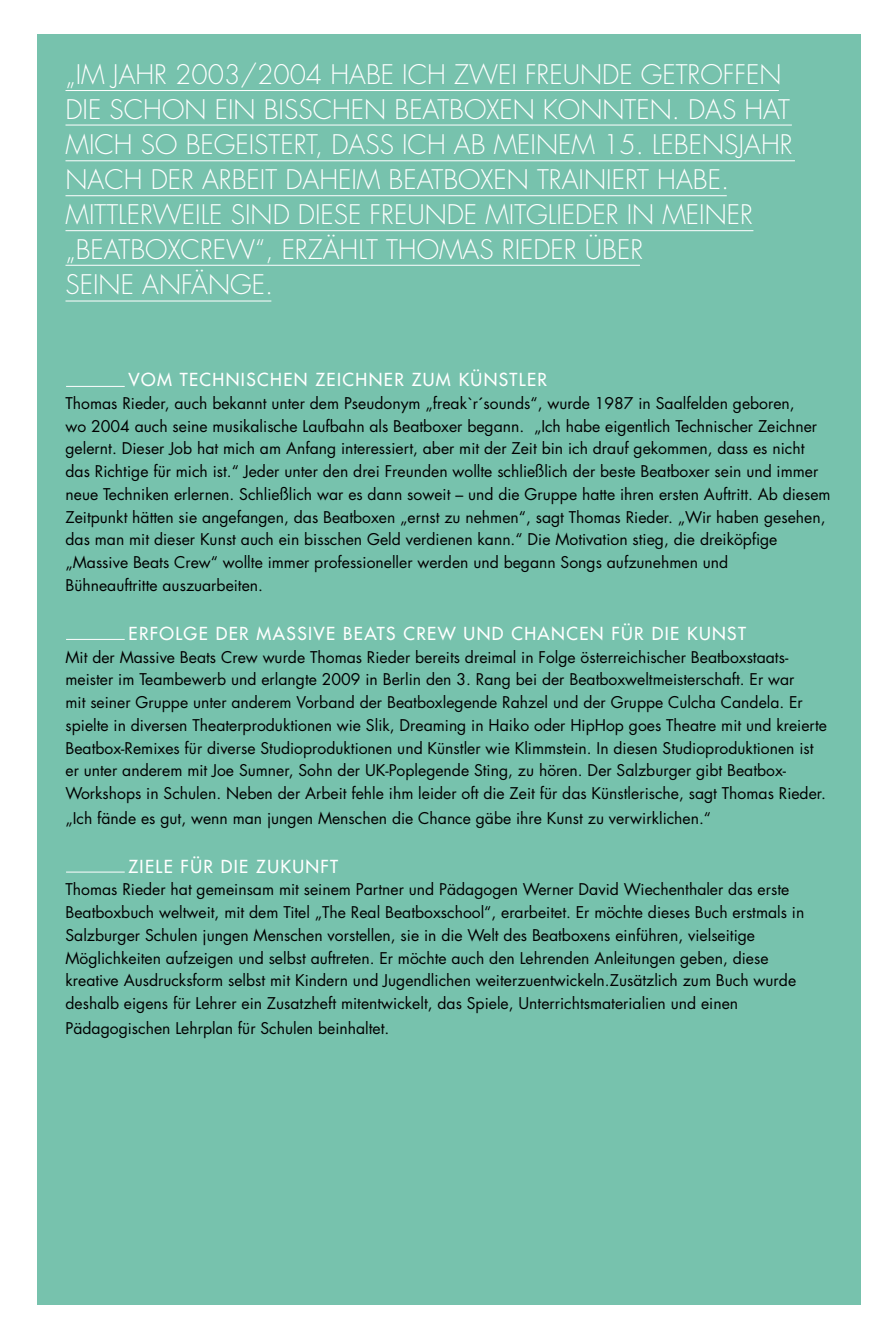
<style>
.page{position:relative;width:895px;height:1338px;background:#fff}
.page>*{position:absolute;margin:0;border:0;box-sizing:border-box;transform-origin:0 0}
.t1{font:300 26.25px/35px "Futura Std";color:#fff}
.t2{font:500 17.5px "Futura Std";letter-spacing:.08em;color:#fff}
.t3{font:15.75px/22.8px "Futura";color:#000}
</style>
<div class="page">
<div style="left:37px;top:35px;width:824px;height:1270px;background:#77c2ad"></div>
<hr style="left:66px;top:90px;width:713px;height:1px;background:#fff">
<hr style="left:66px;top:125px;width:726px;height:1px;background:#fff">
<hr style="left:66px;top:160px;width:729px;height:1px;background:#fff">
<hr style="left:66px;top:195px;width:661px;height:1px;background:#fff">
<hr style="left:66px;top:230px;width:687px;height:1px;background:#fff">
<hr style="left:66px;top:265px;width:574px;height:1px;background:#fff">
<hr style="left:66px;top:301px;width:205px;height:1px;background:#fff">
<hr style="left:66px;top:386px;width:59px;height:1px;background:#fff">
<hr style="left:66px;top:639px;width:59px;height:1px;background:#fff">
<hr style="left:66px;top:872px;width:59px;height:1px;background:#fff">
<p class="t1" style="left:66px;top:57px;width:729px">„IM JAHR 2003/2004 HABE ICH ZWEI FREUNDE GETROFFEN DIE SCHON EIN BISSCHEN BEATBOXEN KONNTEN. DAS HAT MICH SO BEGEISTERT, DASS ICH AB MEINEM 15. LEBENSJAHR NACH DER ARBEIT DAHEIM BEATBOXEN TRAINIERT HABE.<br>MITTLERWEILE SIND DIESE FREUNDE MITGLIEDER IN MEINER „BEATBOXCREW“, ERZÄHLT THOMAS RIEDER ÜBER<br>SEINE ANFÄNGE.</p>
<p class="t2" style="left:66px;top:369px;width:39px">V</p>
<p class="t2" style="left:141px;top:369px;width:408px">OM TECHNISCHEN ZEICHNER ZUM KÜNSTLER</p>
<p class="t3" style="left:66px;top:392px;width:767px">Thomas Rieder, auch bekannt unter dem Pseudonym „freak`r´sounds“, wurde 1987 in Saalfelden geboren,<br>wo 2004 auch seine musikalische Laufbahn als Beatboxer begann. „Ich habe eigentlich Technischer Zeichner gelernt. Dieser Job hat mich am Anfang interessiert, aber mit der Zeit bin ich drauf gekommen, dass es nicht das Richtige für mich ist.“ Jeder unter den drei Freunden wollte schließlich der beste Beatboxer sein und immer neue Techniken erlernen. Schließlich war es dann soweit – und die Gruppe hatte ihren ersten Auftritt. Ab diesem Zeitpunkt hätten sie angefangen, das Beatboxen „ernst zu nehmen“, sagt Thomas Rieder. „Wir haben gesehen, das man mit dieser Kunst auch ein bisschen Geld verdienen kann.“ Die Motivation stieg, die dreiköpfige „Massive Beats Crew“ wollte immer professioneller werden und begann Songs aufzunehmen und<br>Bühneauftritte auszuarbeiten.</p>
<p class="t2" style="left:66px;top:623px;width:37px">E</p>
<p class="t2" style="left:139px;top:623px;width:131px">RFOLGE DER MASS</p>
<p class="t2" style="left:308px;top:623px;width:439px">IVE BEATS CREW UND CHANCEN FÜR DIE KUNST</p>
<p class="t3" style="left:66px;top:645px;width:763px">Mit der Massive Beats Crew wurde Thomas Rieder bereits dreimal in Folge österreichischer Beatboxstaats&shy;meister im Teambewerb und erlangte 2009 in Berlin den 3. Rang bei der Beatboxweltmeisterschaft. Er war<br>mit seiner Gruppe unter anderem Vorband der Beatboxlegende Rahzel und der Gruppe Culcha Candela. Er spielte in diversen Theaterproduktionen wie Slik, Dreaming in Haiko oder HipHop goes Theatre mit und kreierte Beatbox-Remixes für diverse Studioproduktionen und Künstler wie Klimmstein. In diesen Studioproduktionen ist er unter anderem mit Joe Sumner, Sohn der UK-Poplegende Sting, zu hören. Der Salzburger gibt Beatbox-Workshops in Schulen. Neben der Arbeit fehle ihm leider oft die Zeit für das Künstlerische, sagt Thomas Rieder.</p>
<p class="t3" style="left:66px;top:806px;width:647px">„Ich fände es gut, wenn man jungen Menschen die Chance gäbe ihre Kunst zu verwirklichen.“</p>
<p class="t2" style="left:129px;top:855px;width:211px">ZIELE FÜR DIE ZUKUNFT</p>
<p class="t3" style="left:66px;top:878px;width:740px">Thomas Rieder hat gemeinsam mit seinem Partner und Pädagogen Werner David Wiechenthaler das erste Beatboxbuch weltweit, mit dem Titel „The Real Beatboxschool“, erarbeitet. Er möchte dieses Buch erstmals in Salzburger Schulen jungen Menschen vorstellen, sie in die Welt des Beatboxens einführen, vielseitige Möglichkeiten aufzeigen und selbst auftreten. Er möchte auch den Lehrenden Anleitungen geben, diese kreative Ausdrucksform selbst mit Kindern und Jugendlichen weiterzuentwickeln.Zusätzlich zum Buch wurde deshalb eigens für Lehrer ein Zusatzheft mitentwickelt, das Spiele, Unterrichtsmaterialien und einen</p>
<p class="t3" style="left:66px;top:1016px;width:325px">Pädagogischen Lehrplan für Schulen beinhaltet.</p>
</div>
